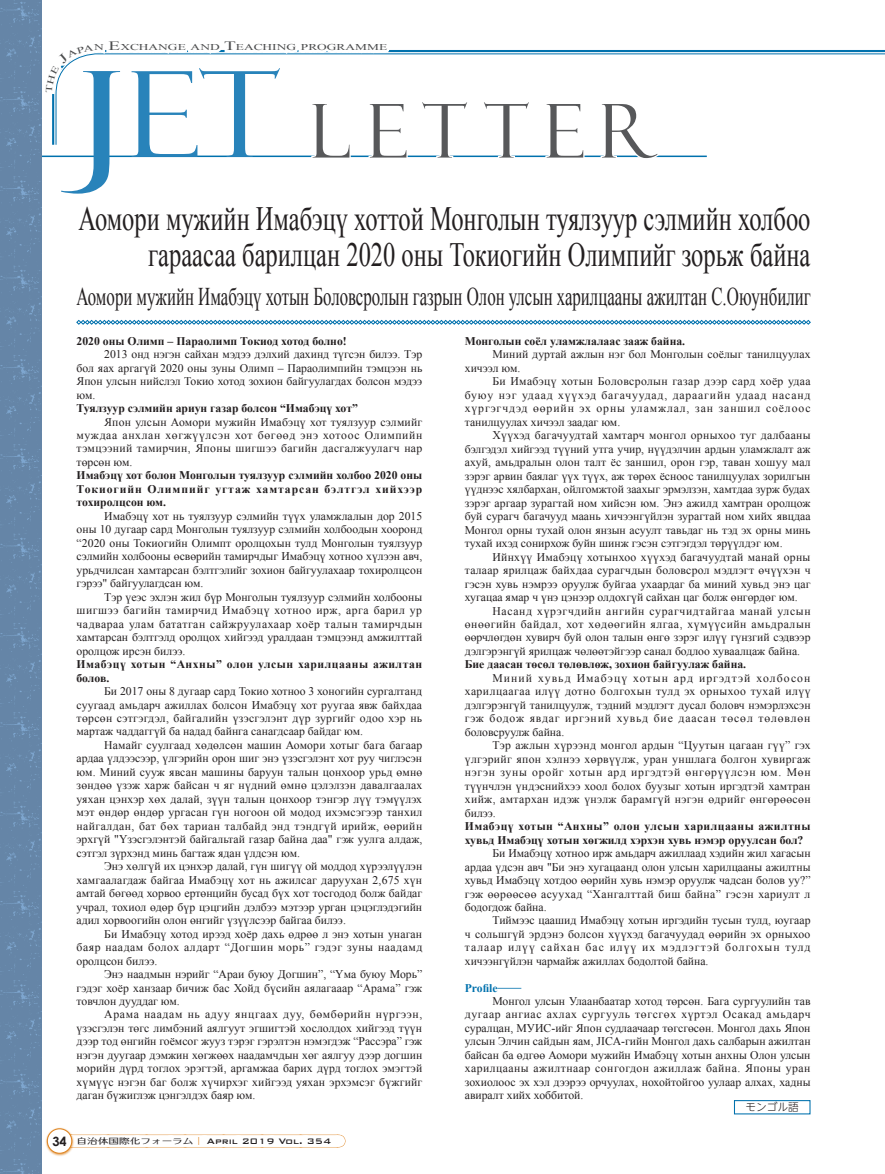
<style>
.page{position:relative;width:885px;height:1174px;background:#fff}
.page>*{position:absolute;margin:0;border:0;box-sizing:border-box;transform-origin:0 0}
.t1{font:119.1px "Felix Titling";color:#2883ba;scale:1.12 1}
.t2{font:74.4px "Felix Titling";letter-spacing:.2em;color:#57585a}
.t3{font:34.05px/36.2px "Times New Roman";color:#231f20;text-align:right;scale:.72 1}
.t4{font:25.5px "Times New Roman";color:#231f20;scale:.66 1}
.t5{font:11.7px/13.5px "Times New Roman";color:#231f20;text-align:justify}
.t6{font:700 11.7px/13.5px "Times New Roman";color:#231f20;text-align:justify}
.t7{font:700 11.7px/13.5px "Times New Roman";letter-spacing:.04em;color:#231f20}
.t8{font:700 11.7px "Times New Roman";color:#0071ad}
.t9{font:500 10.65px "Bank Gothic BT";color:#231f20}
.t10{font:300 10.65px "UD Shin Go NT Pro";color:#231f20}
.t11{font:9px "Times New Roman";color:#4b4c4d;scale:1.5 1}
.s1{font-size:12.75px}
.s2{font-size:127.5px}
.s3{font-family:"Century Gothic";font-weight:700;font-size:12.75px}
.s4{font-family:"UD Typos 510 Std";font-weight:400;font-size:7.95px}
.s5{font-family:"UD Typos 510 Std";font-weight:400;font-size:7.95px;color:#df8624}
</style>
<div class="page">
<hr style="left:0;top:156px;width:706px;height:1px;background:#0071ad">
<svg style="left:0;top:0;width:41px;height:1174px;background:#6686a8"></svg>
<svg style="left:409px;top:50px;width:475px;height:5px;background:#60a6cb"></svg>
<svg style="left:103px;top:1134px;width:218px;height:2px"></svg>
<div style="left:45px;top:1127px;width:29px;height:29px;background:#df8624;opacity:.75"></div>
<div style="left:47px;top:1128px;width:25px;height:25px;background:#fff;border-radius:50%"></div>
<div style="left:47px;top:1128px;width:25px;height:25px;border:1px solid #df8624;border-radius:50%"></div>
<svg style="left:418px;top:155px;width:53px;height:3px"></svg>
<svg style="left:480px;top:155px;width:52px;height:3px"></svg>
<svg style="left:544px;top:155px;width:41px;height:3px"></svg>
<svg style="left:599px;top:155px;width:61px;height:3px"></svg>
<svg style="left:76px;top:320px;width:734px;height:5px"></svg>
<div style="left:733px;top:1100px;width:77px;height:14px;border:1px solid #0071ad"></div>
<svg style="left:39px;top:0;width:370px;height:225px"></svg>
<p class="t11" style="left:94px;top:41px;width:197px">N <span class="s1">E</span>XCHANGE AND <span class="s1">T</span>EACHING PROGRAMME</p>
<h1 class="t1" style="left:77px;top:46px;width:183px"><span class="s2">J</span>et</h1>
<h2 class="t2" style="left:311px;top:88px;width:348px">LETTER</h2>
<h3 class="t3" style="left:79px;top:200px;width:1017px">Аомори мужийн Имабэцү хоттой Монголын туялзуур сэлмийн холбоо гараасаа барилцан 2020 оны Токиогийн Олимпийг зорьж байна</h3>
<h3 class="t4" style="left:77px;top:280px;width:1113px">Аомори мужийн Имабэцү хотын Боловсролын газрын Олон улсын харилцааны ажилтан С.Оюунбилиг</h3>
<p class="t6" style="left:77px;top:334px;width:272px">2020 оны Олимп – Параолимп Токиод хотод болно!</p>
<p class="t5" style="left:77px;top:347px;width:347px;text-indent:28px">2013 онд нэгэн сайхан мэдээ дэлхий дахинд түгсэн билээ. Тэр бол яах аргагүй 2020 оны зуны Олимп – Параолимпийн тэмцээн нь Япон улсын нийслэл Токио хотод зохион байгуулагдах болсон мэдээ юм.</p>
<p class="t6" style="left:77px;top:401px;width:283px">Туялзуур сэлмийн ариун газар болсон “Имабэцү хот”</p>
<p class="t5" style="left:77px;top:415px;width:347px;text-indent:28px">Япон улсын Аомори мужийн Имабэцү хот туялзуур сэлмийг муждаа анхлан хөгжүүлсэн хот бөгөөд энэ хотоос Олимпийн тэмцээний тамирчин, Японы шигшээ багийн дасгалжуулагч нар төрсөн юм.</p>
<p class="t6" style="left:77px;top:468px;width:347px">Имабэцү хот болон Монголын туялзуур сэлмийн холбоо 2020 оны Токиогийн Олимпийг угтаж хамтарсан бэлтгэл хийхээр тохиролцсон юм.</p>
<p class="t5" style="left:77px;top:509px;width:347px;text-indent:28px">Имабэцү хот нь туялзуур сэлмийн түүх уламжлалын дор 2015 оны 10 дугаар сард Монголын туялзуур сэлмийн холбоодын хооронд “2020 оны Токиогийн Олимпт оролцохын тулд Монголын туялзуур сэлмийн холбооны өсвөрийн тамирчдыг Имабэцү хотноо хүлээн авч, урьдчилсан хамтарсан бэлтгэлийг зохион байгуулахаар тохиролцсон гэрээ" байгуулагдсан юм.</p>
<p class="t5" style="left:77px;top:590px;width:347px;text-indent:28px">Тэр үеэс эхлэн жил бүр Монголын туялзуур сэлмийн холбооны шигшээ багийн тамирчид Имабэцү хотноо ирж, арга барил ур чадвараа улам бататган сайжруулахаар хоёр талын тамирчдын хамтарсан бэлтгэлд оролцох хийгээд уралдаан тэмцээнд амжилттай оролцож ирсэн билээ.</p>
<p class="t7" style="left:77px;top:657px;width:347px">Имабэцү хотын “Анхны” олон улсын харилцааны ажилтан болов.</p>
<p class="t5" style="left:77px;top:684px;width:347px;text-indent:28px">Би 2017 оны 8 дугаар сард Токио хотноо 3 хоногийн сургалтанд суугаад амьдарч ажиллах болсон Имабэцү хот руугаа явж байхдаа төрсөн сэтгэгдэл, байгалийн үзэсгэлэнт дүр зургийг одоо хэр нь мартаж чаддаггүй ба надад байнга санагдсаар байдаг юм.</p>
<p class="t5" style="left:77px;top:738px;width:347px;text-indent:28px">Намайг суулгаад хөдөлсөн машин Аомори хотыг бага багаар ардаа үлдээсээр, үлгэрийн орон шиг энэ үзэсгэлэнт хот руу чиглэсэн юм. Миний сууж явсан машины баруун талын цонхоор урьд өмнө зөндөө үзэж харж байсан ч яг нүдний өмнө цэлэлзэн давалгаалах уяхан цэнхэр хөх далай, зүүн талын цонхоор тэнгэр лүү тэмүүлэх мэт өндөр өндөр ургасан гүн ногоон ой модод ихэмсэгээр танхил найгалдан, бат бөх тариан талбайд энд тэндгүй ирийж, өөрийн эрхгүй "Үзэсгэлэнтэй байгальтай газар байна даа" гэж уулга алдаж, сэтгэл зүрхэнд минь багтаж ядан үлдсэн юм.</p>
<p class="t5" style="left:77px;top:859px;width:347px;text-indent:28px">Энэ хөлгүй их цэнхэр далай, гүн шигүү ой моддод хүрээлүүлэн хамгаалагдаж байгаа Имабэцү хот нь ажилсаг даруухан 2,675 хүн амтай бөгөөд хорвоо ертөнцийн бусад бүх хот тосгодод болж байдаг учрал, тохиол өдөр бүр цэцгийн дэлбээ мэтээр урган цэцэглэдэгийн адил хорвоогийн олон өнгийг үзүүлсээр байгаа билээ.</p>
<p class="t5" style="left:77px;top:926px;width:347px;text-indent:28px">Би Имабэцү хотод ирээд хоёр дахь өдрөө л энэ хотын унаган баяр наадам болох алдарт “Догшин морь” гэдэг зуны наадамд оролцсон билээ.</p>
<p class="t5" style="left:77px;top:967px;width:347px;text-indent:28px">Энэ наадмын нэрийг “Араи буюу Догшин”, “Үма буюу Морь” гэдэг хоёр ханзаар бичиж бас Хойд бүсийн аялагааар “Арама” гэж товчлон дууддаг юм.</p>
<p class="t5" style="left:77px;top:1007px;width:347px;text-indent:28px">Арама наадам нь адуу янцгаах дуу, бөмбөрийн нүргээн, үзэсгэлэн төгс лимбэний аялгуут эгшигтэй хослолдох хийгээд түүн дээр тод өнгийн гоёмсог жууз тэрэг гэрэлтэн нэмэгдэж “Рассэра” гэж нэгэн дуугаар дэмжин хөгжөөх наадамчдын хөг аялгуу дээр догшин морийн дүрд тоглох эрэгтэй, аргамжаа барих дүрд тоглох эмэгтэй хүмүүс нэгэн баг болж хүчирхэг хийгээд уяхан эрхэмсэг бүжгийг даган бүжиглэж цэнгэлдэх баяр юм.</p>
<p class="t9" style="left:52px;top:1135px;width:280px"><span class="s3">34</span> <span class="s4">自治体国際化フォーラム</span><span class="s5">｜</span> April 2019 Vol. 354</p>
<p class="t6" style="left:465px;top:334px;width:222px">Монголын соёл уламжлалаас зааж байна.</p>
<p class="t5" style="left:465px;top:348px;width:347px;text-indent:28px">Миний дуртай ажлын нэг бол Монголын соёлыг танилцуулах хичээл юм.</p>
<p class="t5" style="left:465px;top:374px;width:347px;text-indent:28px">Би Имабэцү хотын Боловсролын газар дээр сард хоёр удаа буюу нэг удаад хүүхэд багачуудад, дараагийн удаад насанд хүргэгчдэд өөрийн эх орны уламжлал, зан заншил соёлоос танилцуулах хичээл заадаг юм.</p>
<p class="t5" style="left:465px;top:428px;width:347px;text-indent:28px">Хүүхэд багачуудтай хамтарч монгол орныхоо туг далбааны бэлгэдэл хийгээд түүний утга учир, нүүдэлчин ардын уламжлалт аж ахуй, амьдралын олон талт ёс заншил, орон гэр, таван хошуу мал зэрэг арвин баялаг үүх түүх, аж төрөх ёсноос танилцуулах зорилгын үүднээс хялбархан, ойлгомжтой заахыг эрмэлзэн, хамтдаа зурж будах зэрэг аргаар зурагтай ном хийсэн юм. Энэ ажилд хамтран оролцож буй сурагч багачууд маань хичээнгүйлэн зурагтай ном хийх явцдаа Монгол орны тухай олон янзын асуулт тавьдаг нь тэд эх орны минь тухай ихэд сонирхож буйн шинж гэсэн сэтгэгдэл төрүүлдэг юм.</p>
<p class="t5" style="left:465px;top:550px;width:347px;text-indent:28px">Ийнхүү Имабэцү хотынхоо хүүхэд багачуудтай манай орны талаар ярилцаж байхдаа сурагчдын боловсрол мэдлэгт өчүүхэн ч гэсэн хувь нэмрээ оруулж буйгаа ухаардаг ба миний хувьд энэ цаг хугацаа ямар ч үнэ цэнээр олдохгүй сайхан цаг болж өнгөрдөг юм.</p>
<p class="t5" style="left:465px;top:603px;width:347px;text-indent:28px">Насанд хүрэгчдийн ангийн сурагчидтайгаа манай улсын өнөөгийн байдал, хот хөдөөгийн ялгаа, хүмүүсийн амьдралын өөрчлөгдөн хувирч буй олон талын өнгө зэрэг илүү гүнзгий сэдвээр дэлгэрэнгүй ярилцаж чөлөөтэйгээр санал бодлоо хуваалцаж байна.</p>
<p class="t6" style="left:465px;top:657px;width:283px">Бие даасан төсөл төлөвлөж, зохион байгуулаж байна.</p>
<p class="t5" style="left:465px;top:671px;width:347px;text-indent:28px">Миний хувьд Имабэцү хотын ард иргэдтэй холбосон харилцаагаа илүү дотно болгохын тулд эх орныхоо тухай илүү дэлгэрэнгүй танилцуулж, тэдний мэдлэгт дусал боловч нэмэрлэхсэн гэж бодож явдаг иргэний хувьд бие даасан төсөл төлөвлөн боловсруулж байна.</p>
<p class="t5" style="left:465px;top:738px;width:347px;text-indent:28px">Тэр ажлын хүрээнд монгол ардын “Цуутын цагаан гүү” гэх үлгэрийг япон хэлнээ хөрвүүлж, уран уншлага болгон хувиргаж нэгэн зуны оройг хотын ард иргэдтэй өнгөрүүлсэн юм. Мөн түүнчлэн үндэснийхээ хоол болох буузыг хотын иргэдтэй хамтран хийж, амтархан идэж үнэлж барамгүй нэгэн өдрийг өнгөрөөсөн билээ.</p>
<p class="t6" style="left:465px;top:819px;width:347px">Имабэцү хотын “Анхны” олон улсын харилцааны ажилтны хувьд Имабэцү хотын хөгжилд хэрхэн хувь нэмэр оруулсан бол?</p>
<p class="t5" style="left:465px;top:846px;width:347px;text-indent:28px">Би Имабэцү хотноо ирж амьдарч ажиллаад хэдийн жил хагасын ардаа үдсэн авч "Би энэ хугацаанд олон улсын харилцааны ажилтны хувьд Имабэцү хотдоо өөрийн хувь нэмэр оруулж чадсан болов уу?” гэж өөрөөсөө асуухад “Хангалттай биш байна” гэсэн хариулт л бодогдож байна.</p>
<p class="t5" style="left:465px;top:913px;width:347px;text-indent:28px">Тиймээс цаашид Имабэцү хотын иргэдийн тусын тулд, юугаар ч сольшгүй эрдэнэ болсон хүүхэд багачуудад өөрийн эх орныхоо талаар илүү сайхан бас илүү их мэдлэгтэй болгохын тулд хичээнгүйлэн чармайж ажиллах бодолтой байна.</p>
<p class="t8" style="left:465px;top:979px;width:58px">Profile—</p>
<p class="t5" style="left:465px;top:993px;width:347px;text-indent:28px">Монгол улсын Улаанбаатар хотод төрсөн. Бага сургуулийн тав дугаар ангиас ахлах сургууль төгсгөх хүртэл Осакад амьдарч суралцан, МУИС-ийг Япон судлаачаар төгсгөсөн. Монгол дахь Япон улсын Элчин сайдын яам, JICA-гийн Монгол дахь салбарын ажилтан байсан ба өдгөө Аомори мужийн Имабэцү хотын анхны Олон улсын харилцааны ажилтнаар сонгогдон ажиллаж байна. Японы уран зохиолоос эх хэл дээрээ орчуулах, нохойтойгоо уулаар алхах, хадны авиралт хийх хоббитой.</p>
<p class="t10" style="left:745px;top:1098px;width:55px">モンゴル語</p>
</div>
